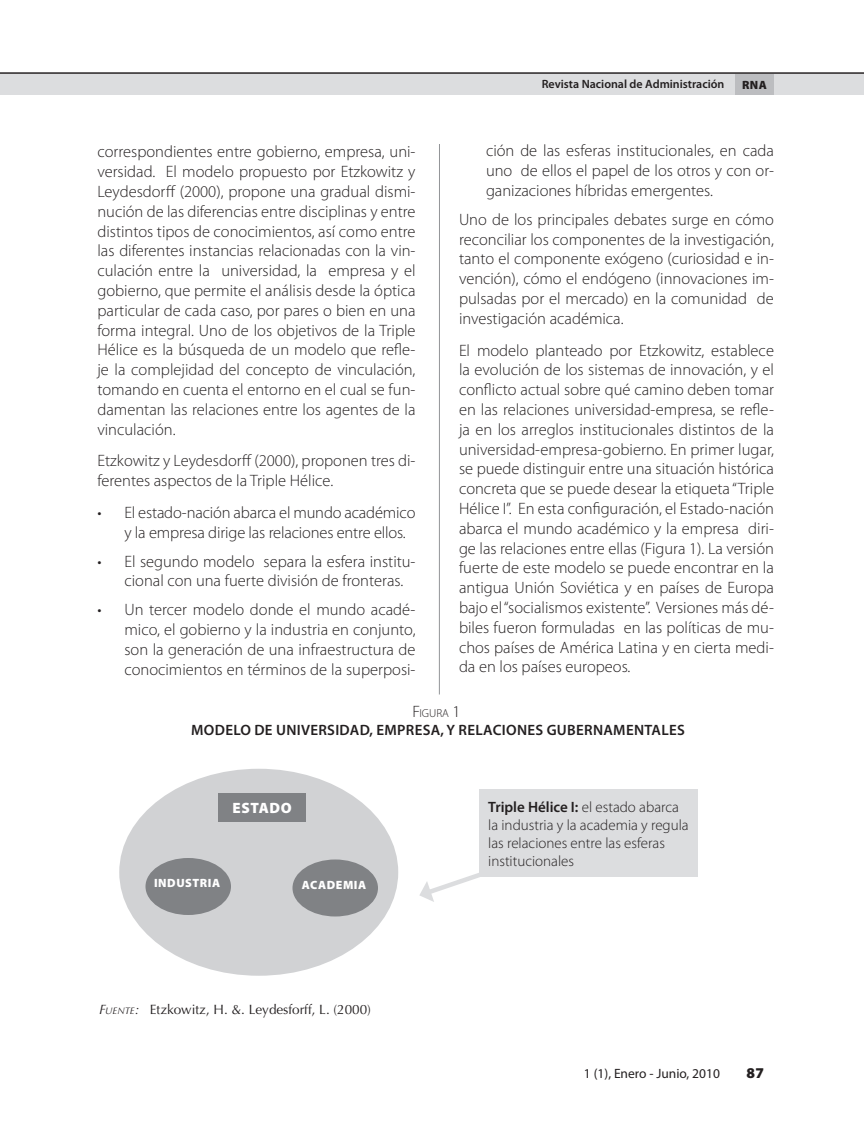
<style>
.page{position:relative;width:864px;height:1134px;background:#fff}
.page>*{position:absolute;margin:0;border:0;box-sizing:border-box;transform-origin:0 0}
.t1{font:300 16.5px/19.8px "Myriad Pro";color:#231f20;text-align:justify}
.t2{font:300 15px/18px "Myriad Pro";color:#231f20}
.t3{font:600 15px "Myriad Pro";letter-spacing:.02em;color:#231f20}
.t4{font:900 15px "Myriad Pro";letter-spacing:.045em;color:#fff}
.t5{font:900 15px "Myriad Pro";color:#231f20}
.t6{font:13.5px "Optima LT Std";color:#231f20}
.t7{font:13.5px "Myriad Pro";color:#231f20}
.t8{font:600 12px "Myriad Pro";color:#231f20}
.t9{font:900 12px "Myriad Pro";letter-spacing:.045em;color:#fff}
.t10{font:900 12px "Myriad Pro";color:#231f20}
.t11{font:300 11.55px "Myriad Pro";color:#231f20}
.s1{font-size:16.5px}
.s2{font-style:italic}
.s3{font-style:italic;font-size:9.45px}
.s4{font-weight:600}
</style>
<div class="page">
<div style="left:1px;top:74px;width:863px;height:20px;background:#dcdddf"></div>
<hr style="left:0;top:72px;width:864px;height:2px;background:#231f20">
<div style="left:735px;top:74px;width:39px;height:21px;background:#bcbdc0"></div>
<svg style="left:419px;top:873px;width:61px;height:29px"></svg>
<hr style="left:439px;top:144px;width:1px;height:550px;background:#939598">
<div style="left:479px;top:789px;width:219px;height:88px;background:#dcdddf"></div>
<div style="left:119px;top:769px;width:279px;height:207px;background:#d1d2d4;border-radius:50%"></div>
<div style="left:146px;top:858px;width:85px;height:57px;background:#808285;border-radius:50%"></div>
<div style="left:292px;top:860px;width:86px;height:56px;background:#808285;border-radius:50%"></div>
<div style="left:218px;top:794px;width:88px;height:28px;background:#808285"></div>
<p class="t1" style="left:97px;top:142px;width:320px">correspondientes entre gobierno, empresa, uni&shy;versidad. El modelo propuesto por Etzkowitz y Leydesdorff (2000), propone una gradual dismi&shy;nución de las diferencias entre disciplinas y entre distintos tipos de conocimientos, así como entre las diferentes instancias relacionadas con la vin&shy;culación entre la universidad, la empresa y el gobierno, que permite el análisis desde la óptica particular de cada caso, por pares o bien en una forma integral. Uno de los objetivos de la Triple Hélice es la búsqueda de un modelo que refle&shy;je la complejidad del concepto de vinculación, tomando en cuenta el entorno en el cual se fun&shy;damentan las relaciones entre los agentes de la vinculación.</p>
<p class="t1" style="left:97px;top:451px;width:320px">Etzkowitz y Leydesdorff (2000), proponen tres di&shy;ferentes aspectos de la Triple Hélice.</p>
<p class="t1" style="left:124px;top:502px;width:293px;text-indent:-27px">• El estado-nación abarca el mundo académico y la empresa dirige las relaciones entre ellos.</p>
<p class="t1" style="left:124px;top:551px;width:293px;text-indent:-27px">• El segundo modelo separa la esfera institu&shy;cional con una fuerte división de fronteras.</p>
<p class="t1" style="left:124px;top:600px;width:293px;text-indent:-27px">• Un tercer modelo donde el mundo acadé&shy;mico, el gobierno y la industria en conjunto, son la generación de una infraestructura de conocimientos en términos de la superposi-</p>
<p class="t8" style="left:542px;top:76px;width:184px">REVISTA NACIONAL DE ADMINISTRACIÓN</p>
<p class="t10" style="left:742px;top:77px;width:26px">RNA</p>
<p class="t1" style="left:486px;top:141px;width:290px">ción de las esferas institucionales, en cada uno de ellos el papel de los otros y con or&shy;ganizaciones híbridas emergentes.</p>
<p class="t1" style="left:459px;top:209px;width:317px">Uno de los principales debates surge en cómo reconciliar los componentes de la investigación, tanto el componente exógeno (curiosidad e in&shy;vención), cómo el endógeno (innovaciones im&shy;pulsadas por el mercado) en la comunidad de investigación académica.</p>
<p class="t1" style="left:459px;top:340px;width:317px">El modelo planteado por Etzkowitz, establece la evolución de los sistemas de innovación, y el conflicto actual sobre qué camino deben tomar en las relaciones universidad-empresa, se refle&shy;ja en los arreglos institucionales distintos de la universidad-empresa-gobierno. En primer lugar, se puede distinguir entre una situación histórica concreta que se puede desear la etiqueta “Triple Hélice I”. En esta configuración, el Estado-nación abarca el mundo académico y la empresa diri&shy;ge las relaciones entre ellas (Figura 1). La versión fuerte de este modelo se puede encontrar en la antigua Unión Soviética y en países de Europa bajo el “socialismos existente”. Versiones más dé&shy;biles fueron formuladas en las políticas de mu&shy;chos países de América Latina y en cierta medi&shy;da en los países europeos.</p>
<p class="t11" style="left:412px;top:707px;width:50px"><span class="s1">F</span>igura <span class="s1">1</span></p>
<p class="t3" style="left:191px;top:721px;width:44px">MODELO</p>
<p class="t3" style="left:254px;top:721px;width:56px">DE UNIVERS</p>
<p class="t3" style="left:335px;top:721px;width:60px">IDAD, EMPRESA</p>
<p class="t3" style="left:440px;top:721px;width:37px">, Y RELAC</p>
<p class="t3" style="left:502px;top:721px;width:15px">IONES</p>
<p class="t3" style="left:547px;top:721px;width:21px">GUBERNAMENTALES</p>
<p class="t4" style="left:232px;top:798px;width:61px">ESTADO</p>
<p class="t9" style="left:154px;top:875px;width:68px">INDUSTRIA</p>
<p class="t9" style="left:302px;top:876px;width:66px">ACADEMIA</p>
<p class="t6" style="left:99px;top:1002px;width:274px"><span class="s2">F</span><span class="s3">UENTE</span><span class="s2">:</span> Etzkowitz, H. &amp;. Leydesforff, L. (2000)</p>
<p class="t2" style="left:488px;top:797px;width:202px"><span class="s4">TRIPLE HÉLICE I:</span> el estado abarca la industria y la academia y regula las relaciones entre las esferas institucionales</p>
<p class="t7" style="left:584px;top:1065px;width:138px">1 (1), Enero - Junio, 2010</p>
<p class="t5" style="left:747px;top:1063px;width:19px">87</p>
</div>
